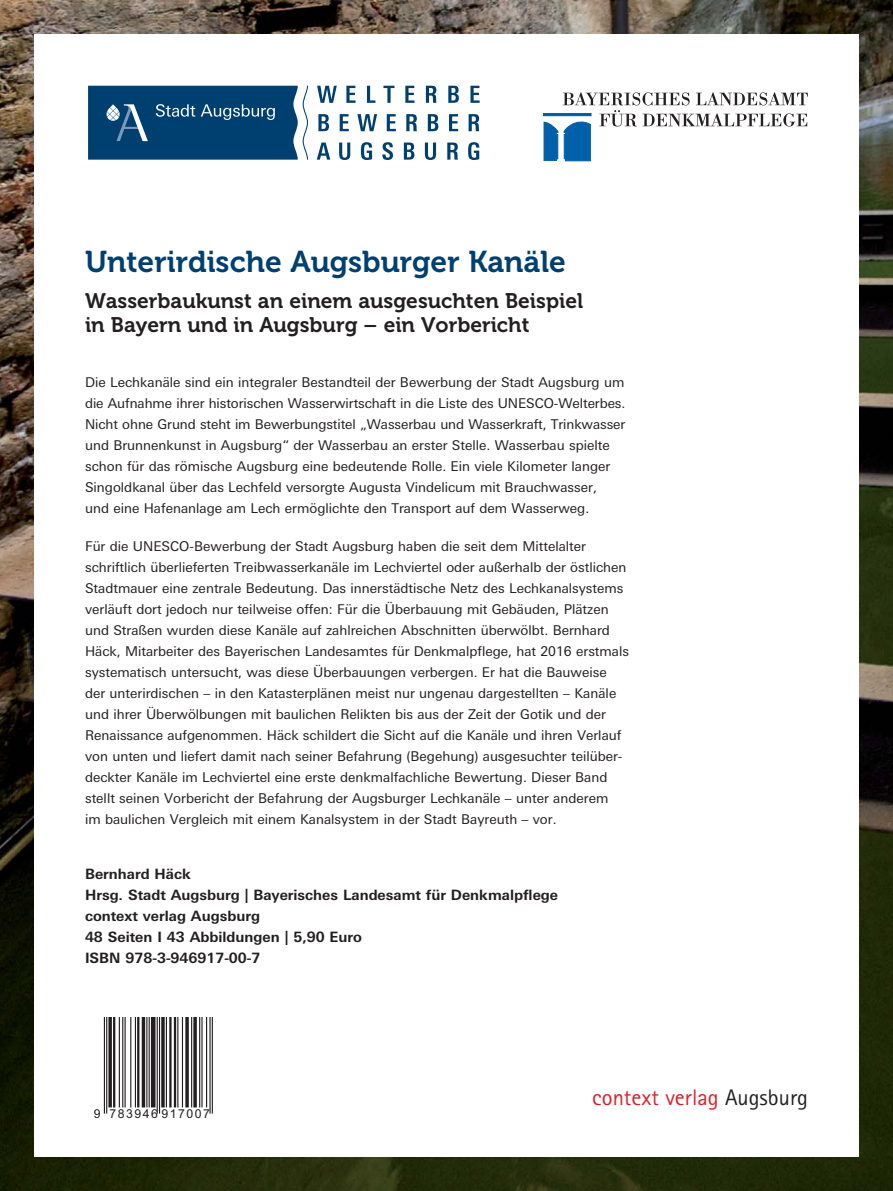
<style>
.page{position:relative;width:893px;height:1191px;background:#fff}
.page>*{position:absolute;margin:0;border:0;box-sizing:border-box;transform-origin:0 0}
.t1{font:30px "Museo 700";color:#004071}
.t2{font:22.5px "Rotis Sans Serif";color:#da2128}
.t3{font:21px/24px "Museo 700";color:#231f20}
.t4{font:700 14.25px/21px "Univers For Augsburg";color:#231f20}
.t5{font:13.5px/21px "Univers For Augsburg";color:#231f20}
.t6{font:12.3px "Arial";letter-spacing:.125em;color:#231f20}
.s1{color:#231f20}
</style>
<div class="page">
<img style="left:0;top:0;width:893px;height:1191px">
<div style="left:34px;top:34px;width:825px;height:1123px;background:#fff"></div>
<svg style="left:103px;top:1017px;width:110px;height:97px"></svg>
<hr style="left:106px;top:1017px;width:1px;height:96px;background:#231f20">
<hr style="left:104px;top:1017px;width:1px;height:96px;background:#231f20">
<svg style="left:108px;top:1017px;width:4px;height:90px"></svg>
<hr style="left:113px;top:1017px;width:2px;height:90px;background:#231f20">
<hr style="left:135px;top:1017px;width:1px;height:90px;background:#231f20">
<hr style="left:130px;top:1017px;width:1px;height:90px;background:#231f20">
<hr style="left:125px;top:1017px;width:1px;height:90px;background:#231f20">
<hr style="left:122px;top:1017px;width:1px;height:90px;background:#231f20">
<hr style="left:119px;top:1017px;width:1px;height:90px;background:#231f20">
<hr style="left:137px;top:1017px;width:2px;height:90px;background:#231f20">
<hr style="left:142px;top:1017px;width:3px;height:90px;background:#231f20">
<hr style="left:149px;top:1017px;width:1px;height:90px;background:#231f20">
<hr style="left:146px;top:1017px;width:1px;height:90px;background:#231f20">
<hr style="left:151px;top:1017px;width:4px;height:90px;background:#231f20">
<hr style="left:159px;top:1017px;width:1px;height:96px;background:#231f20">
<hr style="left:157px;top:1017px;width:1px;height:96px;background:#231f20">
<svg style="left:161px;top:1017px;width:4px;height:90px"></svg>
<hr style="left:166px;top:1017px;width:1px;height:90px;background:#231f20">
<hr style="left:174px;top:1017px;width:2px;height:90px;background:#231f20">
<hr style="left:169px;top:1017px;width:3px;height:90px;background:#231f20">
<hr style="left:182px;top:1017px;width:1px;height:90px;background:#231f20">
<hr style="left:177px;top:1017px;width:1px;height:90px;background:#231f20">
<svg style="left:185px;top:1017px;width:4px;height:90px"></svg>
<hr style="left:191px;top:1017px;width:1px;height:90px;background:#231f20">
<svg style="left:193px;top:1017px;width:4px;height:90px"></svg>
<hr style="left:212px;top:1017px;width:1px;height:96px;background:#231f20">
<hr style="left:209px;top:1017px;width:2px;height:96px;background:#231f20">
<hr style="left:206px;top:1017px;width:1px;height:90px;background:#231f20">
<hr style="left:201px;top:1017px;width:2px;height:90px;background:#231f20">
<hr style="left:199px;top:1017px;width:1px;height:90px;background:#231f20">
<svg style="left:88px;top:86px;width:392px;height:74px"></svg>
<svg style="left:544px;top:92px;width:264px;height:69px"></svg>
<div style="left:543px;top:113px;width:48px;height:3px;border:1px solid #0062ac"></div>
<h1 class="t1" style="left:85px;top:250px;width:482px">Unterirdische Augsburger Kanäle</h1>
<h3 class="t3" style="left:85px;top:291px;width:500px">Wasserbaukunst an einem ausgesuchten Beispiel in Bayern und in Augsburg – ein Vorbericht</h3>
<p class="t5" style="left:85px;top:373px;width:542px">Die Lechkanäle sind ein integraler Bestandteil der Bewerbung der Stadt Augsburg um die Aufnahme ihrer historischen Wasserwirtschaft in die Liste des UNESCO-Welterbes.<br>Nicht ohne Grund steht im Bewerbungstitel „Wasserbau und Wasserkraft, Trinkwasser und Brunnenkunst in Augsburg“ der Wasserbau an erster Stelle. Wasserbau spielte schon für das römische Augsburg eine bedeutende Rolle. Ein viele Kilometer langer Singold kanal über das Lech feld versorgte Augusta Vindelicum mit Brauchwasser,<br>und eine Hafenanlage am Lech ermöglichte den Transport auf dem Wasserweg.</p>
<p class="t5" style="left:85px;top:537px;width:546px">Für die UNESCO-Bewerbung der Stadt Augsburg haben die seit dem Mittelalter schriftlich überlieferten Treibwasserkanäle im Lechviertel oder außerhalb der östlichen Stadtmauer eine zentrale Bedeutung. Das innerstädtische Netz des Lechkanal systems verläuft dort jedoch nur teilweise offen: Für die Überbauung mit Gebäuden, Plätzen und Straßen wurden diese Kanäle auf zahlreichen Abschnitten überwölbt. Bernhard Häck, Mit arbeiter des Bayerischen Landesamtes für Denkmalpflege, hat 2016 erstmals syste matisch untersucht, was diese Überbauungen verbergen. Er hat die Bauweise der unterirdischen – in den Kataster plänen meist nur ungenau dargestellten – Kanäle und ihrer Überwölbungen mit baulichen Relikten bis aus der Zeit der Gotik und der Renaissance aufgenommen. Häck schildert die Sicht auf die Kanäle und ihren Verlauf von unten und liefert damit nach seiner Befahrung (Begehung) ausgesuchter teilüber&shy;deckter Kanäle im Lech viertel eine erste denkmalfachliche Bewertung. Dieser Band stellt seinen Vorbericht der Befahrung der Augsburger Lechkanäle – unter anderem<br>im bau lichen Vergleich mit einem Kanalsystem in der Stadt Bayreuth – vor.</p>
<p class="t4" style="left:85px;top:865px;width:475px">Bernhard Häck<br>Hrsg. Stadt Augsburg | Bayerisches Landesamt für Denkmalpflege context verlag Augsburg<br>48 Seiten I 43 Abbildungen | 5,90 Euro<br>ISBN 978-3-946917-00-7</p>
<p class="t6" style="left:94px;top:1106px;width:118px">9 783946 917007</p>
<h2 class="t2" style="left:592px;top:1089px;width:217px">context verlag <span class="s1">Augsburg</span></h2>
</div>
